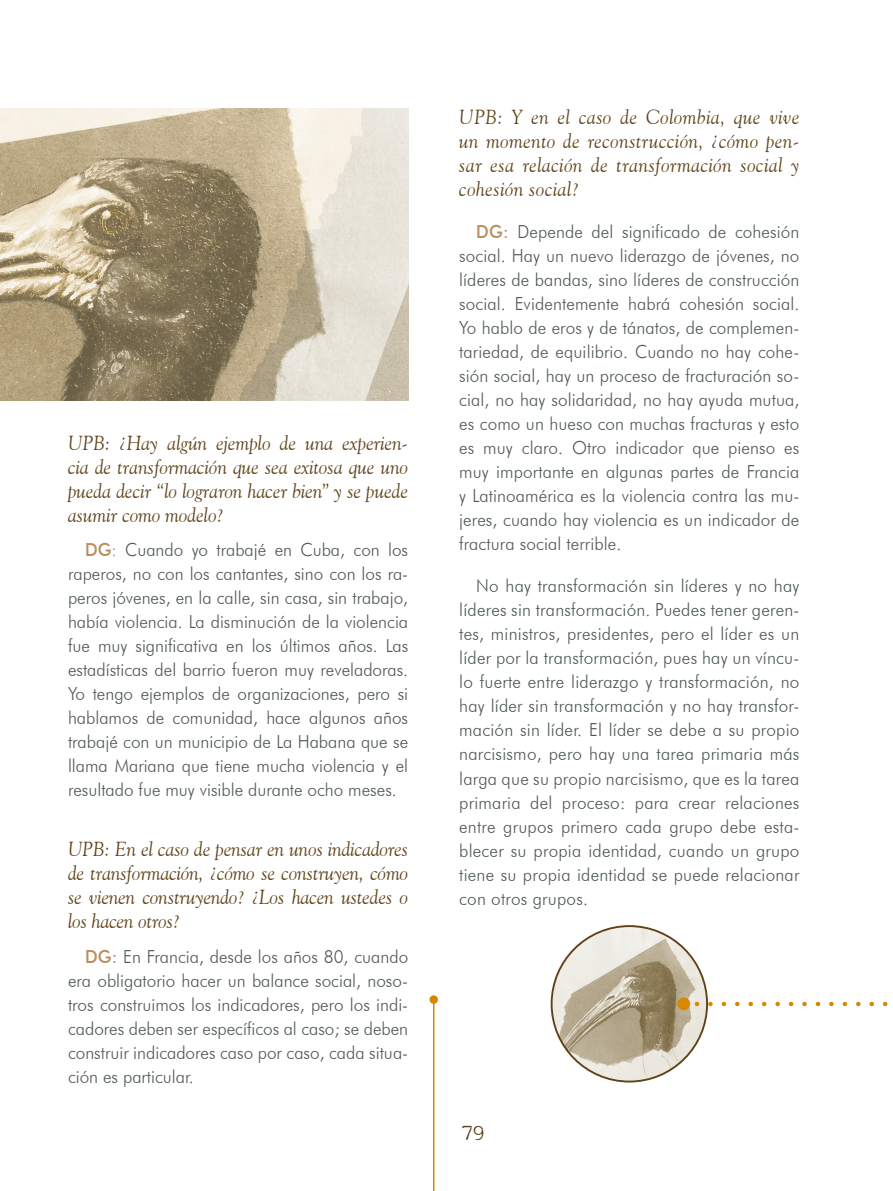
<style>
.page{position:relative;width:893px;height:1191px;background:#fff}
.page>*{position:absolute;margin:0;border:0;box-sizing:border-box;transform-origin:0 0}
.t1{font:21px "My type of font";color:#604218}
._13_Pregunta{font:italic 20.25px/24px "Goudy Old Style BT";letter-spacing:.005em;color:#604218;text-align:justify;scale:.95 1}
._01a_Texto_Corrido{font:300 18px/24px "Futura BT";letter-spacing:.005em;color:#4e5758;text-align:justify;scale:.95 1}
.s1{font-weight:500;color:#b98d5c}
.s2{color:#b98d5c}
</style>
<div class="page">
<hr style="left:433px;top:999px;width:1px;height:192px;background:#d78800">
<div style="left:429px;top:995px;width:9px;height:8px;background:#d78800;border-radius:50%"></div>
<img style="left:0;top:108px;width:408px;height:292px">
<img style="left:552px;top:926px;width:155px;height:155px;border-radius:78px">
<svg style="left:693px;top:1001px;width:195px;height:5px"></svg>
<div style="left:677px;top:997px;width:13px;height:13px;background:#d78800;border-radius:50%"></div>
<p class="_13_Pregunta" style="left:68px;top:430px;width:360px">UPB: ¿Hay algún ejemplo de una experien&shy;cia de transformación que sea exitosa que uno pueda decir “lo lograron hacer bien” y se puede asumir como modelo?</p>
<p class="_01a_Texto_Corrido" style="left:68px;top:537px;width:360px;text-indent:17px"><span class="s1">DG</span><span class="s2">:</span> Cuando yo trabajé en Cuba, con los raperos, no con los cantantes, sino con los ra&shy;peros jóvenes, en la calle, sin casa, sin trabajo, había violencia. La disminución de la violencia fue muy significativa en los últimos años. Las estadísticas del barrio fueron muy reveladoras.<br>Yo tengo ejemplos de organizaciones, pero si hablamos de comunidad, hace algunos años trabajé con un municipio de La Habana que se llama Mariana que tiene mucha violencia y el resultado fue muy visible durante ocho meses.</p>
<p class="_13_Pregunta" style="left:68px;top:837px;width:360px">UPB: En el caso de pensar en unos indicadores de transformación, ¿cómo se construyen, cómo se vienen construyendo? ¿Los hacen ustedes o los hacen otros?</p>
<p class="_01a_Texto_Corrido" style="left:68px;top:944px;width:360px;text-indent:17px"><span class="s1">DG:</span> En Francia, desde los años 80, cuando era obligatorio hacer un balance social, noso&shy;tros construimos los indicadores, pero los indi&shy;cadores deben ser específicos al caso; se deben construir indicadores caso por caso, cada situa&shy;ción es particular.</p>
<p class="_13_Pregunta" style="left:459px;top:104px;width:360px">UPB: Y en el caso de Colombia, que vive un momento de reconstrucción, ¿cómo pen&shy;sar esa relación de transformación social y cohesión social?</p>
<p class="_01a_Texto_Corrido" style="left:459px;top:219px;width:360px;text-indent:17px"><span class="s1">DG:</span> Depende del significado de cohesión social. Hay un nuevo liderazgo de jóvenes, no líderes de bandas, sino líderes de construcción social. Evidentemente habrá cohesión social.<br>Yo hablo de eros y de tánatos, de complemen&shy;tariedad, de equilibrio. Cuando no hay cohe&shy;sión social, hay un proceso de fracturación so&shy;cial, no hay solidaridad, no hay ayuda mutua, es como un hueso con muchas fracturas y esto es muy claro. Otro indicador que pienso es muy importante en algunas partes de Francia y Latinoamérica es la violencia contra las mu&shy;jeres, cuando hay violencia es un indicador de fractura social terrible.</p>
<p class="_01a_Texto_Corrido" style="left:459px;top:574px;width:360px;text-indent:17px">No hay transformación sin líderes y no hay líderes sin transformación. Puedes tener geren&shy;tes, ministros, presidentes, pero el líder es un líder por la transformación, pues hay un víncu&shy;lo fuerte entre liderazgo y transformación, no hay líder sin transformación y no hay transfor&shy;mación sin líder. El líder se debe a su propio narcisismo, pero hay una tarea primaria más larga que su propio narcisismo, que es la tarea primaria del proceso: para crear relaciones entre grupos primero cada grupo debe esta&shy;blecer su propia identidad, cuando un grupo tiene su propia identidad se puede relacionar con otros grupos.</p>
<p class="t1" style="left:461px;top:1119px;width:25px">79</p>
</div>
